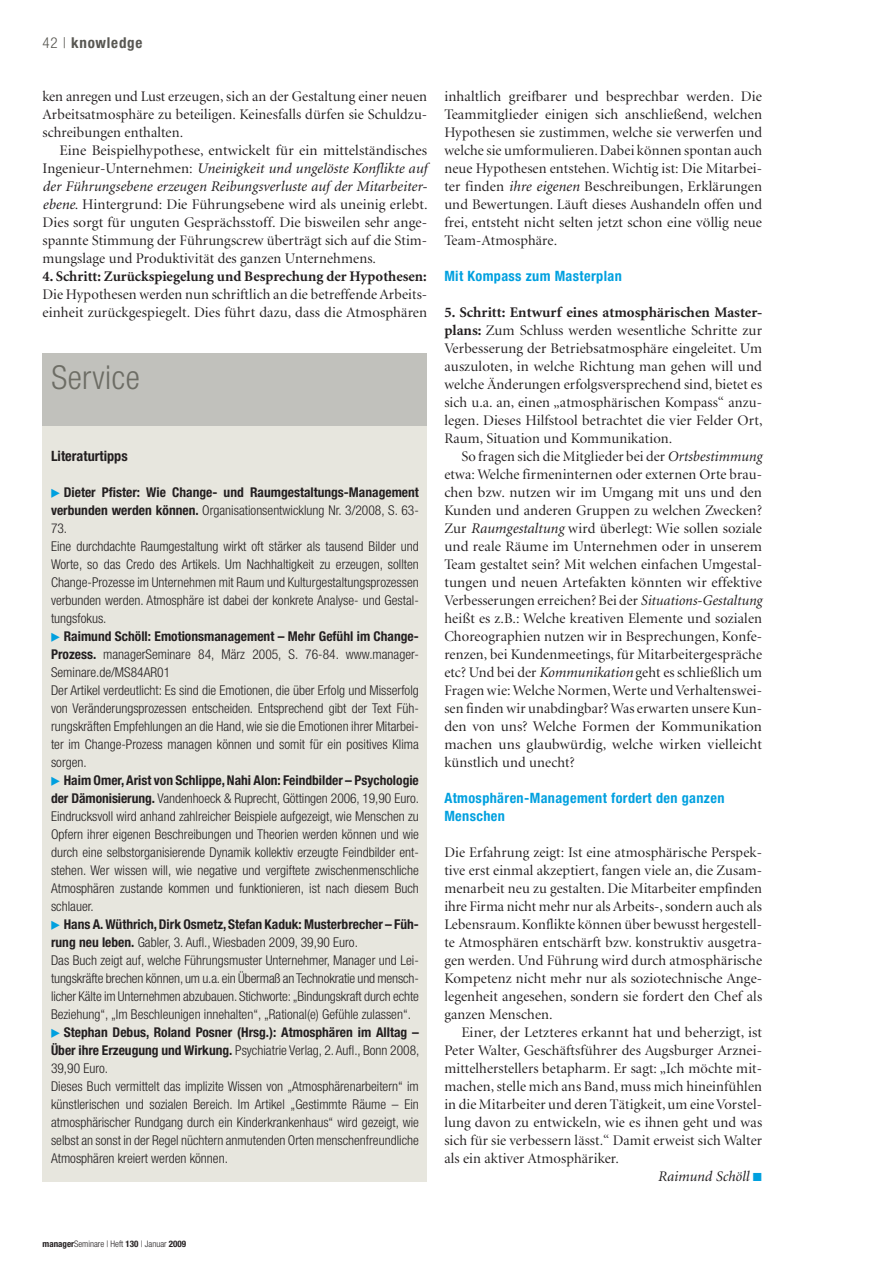
<style>
.page{position:relative;width:893px;height:1263px;background:#fff}
.page>*{position:absolute;margin:0;border:0;box-sizing:border-box;transform-origin:0 0}
._2_1_Info_Head{font:300 condensed 33px "Helvetica Neue LT";letter-spacing:.015em;color:#6d6d65}
.t1{font:700 condensed 15px "Helvetica Neue LT";letter-spacing:.05em;color:#585752}
._1_4_Fließ_Einzug{font:14.7px/18px "Minion Display";letter-spacing:.01em;color:#231f20;text-align:justify}
._1_4_Fließ{font:14.7px/18px "Minion Display";letter-spacing:.01em;color:#231f20;text-align:justify}
._1_4_Fließ-2{font:700 14.7px "Minion";color:#231f20}
.Autor{font:italic 14.7px "Minion";color:#231f20}
.Zwischentitel{font:700 condensed 14.25px/18px "Helvetica Neue LT";letter-spacing:.025em;color:#00a0df}
._2_4_Info_Fließ{font:700 condensed 14.25px "Helvetica Neue LT";color:#231f20}
._2_4_Info_Fließ-2{font:300 condensed 13.5px/18px "Helvetica Neue LT";color:#231f20;text-align:justify}
._2_4_Info_Fließ-3{font:700 condensed 13.5px/18px "Helvetica Neue LT";color:#231f20;text-align:justify}
.t2{font:300 condensed 9px "Helvetica Neue LT";color:#231f20}
.s1{font-weight:300}
.s2{font-family:"Minion";font-style:italic}
.s3{font-weight:700}
.s4{font-family:"Minion";font-weight:700}
</style>
<div class="page">
<div style="left:43px;top:405px;width:384px;height:776px;background:#e7e6de"></div>
<div style="left:43px;top:353px;width:384px;height:72px;background:#c1c1bc"></div>
<p class="t1" style="left:43px;top:34px;width:101px"><span class="s1">42 |</span> knowledge</p>
<p class="_1_4_Fließ" style="left:43px;top:88px;width:386px">ken anregen und Lust erzeugen, sich an der Gestaltung einer neuen Arbeitsatmosphäre zu beteiligen. Keinesfalls dürfen sie Schuldzu&shy;schreibungen enthalten.</p>
<p class="_1_4_Fließ_Einzug" style="left:43px;top:142px;width:387px;text-indent:17px">Eine Beispielhypothese, entwickelt für ein mittelständisches Ingenieur-Unternehmen: <span class="s2">Uneinigkeit und ungelöste Konflikte auf der Führungsebene erzeugen Reibungsverluste auf der Mitarbeiter&shy;ebene</span>. Hintergrund: Die Führungsebene wird als uneinig erlebt.<br>Dies sorgt für unguten Gesprächsstoff. Die bisweilen sehr ange&shy;spannte Stimmung der Führungscrew überträgt sich auf die Stim&shy;mungslage und Produktivität des ganzen Unternehmens.</p>
<p class="_1_4_Fließ-2" style="left:43px;top:269px;width:386px">4. Schritt: Zurückspiegelung und Besprechung der Hypothesen:</p>
<p class="_1_4_Fließ" style="left:43px;top:286px;width:386px">Die Hypothesen werden nun schriftlich an die betreffende Arbeits&shy;einheit zurückgespiegelt. Dies führt dazu, dass die Atmosphären</p>
<p class="_2_1_Info_Head" style="left:51px;top:358px;width:90px">Service</p>
<p class="_2_4_Info_Fließ" style="left:51px;top:447px;width:78px">Literaturtipps</p>
<p class="_2_4_Info_Fließ-3" style="left:51px;top:483px;width:369px;text-indent:13px">Dieter Pfister: Wie Change- und Raumgestaltungs-Management verbunden werden können. <span class="s1">Organisationsentwicklung Nr. 3/2008, S. 63- 73.</span></p>
<p class="_2_4_Info_Fließ-2" style="left:51px;top:537px;width:369px">Eine durchdachte Raumgestaltung wirkt oft stärker als tausend Bilder und Worte, so das Credo des Artikels. Um Nachhaltigkeit zu erzeugen, sollten Change-Prozesse im Unternehmen mit Raum und Kulturgestaltungsprozessen verbunden werden. Atmosphäre ist dabei der konkrete Analyse- und Gestal&shy;tungsfokus.</p>
<p class="_2_4_Info_Fließ-2" style="left:51px;top:627px;width:369px;text-indent:13px"><span class="s3">Raimund Schöll: Emotionsmanagement – Mehr Gefühl im Change-Prozess.</span> managerSeminare 84, März 2005, S. 76-84. www.manager-Seminare.de/MS84AR01</p>
<p class="_2_4_Info_Fließ-2" style="left:51px;top:681px;width:369px">Der Artikel verdeutlicht: Es sind die Emotionen, die über Erfolg und Misserfolg von Veränderungsprozessen entscheiden. Entsprechend gibt der Text Füh&shy;rungskräften Empfehlungen an die Hand, wie sie die Emotionen ihrer Mitarbei&shy;ter im Change-Prozess managen können und somit für ein positives Klima sorgen.</p>
<p class="_2_4_Info_Fließ-3" style="left:51px;top:771px;width:369px;text-align:right">Haim Omer, Arist von Schlippe, Nahi Alon: Feindbilder – Psychologie der Dämonisierung. <span class="s1">Vandenhoeck &amp; Ruprecht, Göttingen 2006, 19,90 Euro.</span></p>
<p class="_2_4_Info_Fließ-2" style="left:51px;top:807px;width:369px">Eindrucksvoll wird anhand zahlreicher Beispiele aufgezeigt, wie Menschen zu Opfern ihrer eigenen Beschreibungen und Theorien werden können und wie durch eine selbstorganisierende Dynamik kollektiv erzeugte Feindbilder ent&shy;stehen. Wer wissen will, wie negative und vergiftete zwischenmenschliche Atmosphären zustande kommen und funktionieren, ist nach diesem Buch schlauer.</p>
<p class="_2_4_Info_Fließ-3" style="left:51px;top:915px;width:369px;text-indent:13px">Hans A. Wüthrich, Dirk Osmetz, Stefan Kaduk: Musterbrecher – Füh&shy;rung neu leben. <span class="s1">Gabler, 3. Aufl., Wiesbaden 2009, 39,90 Euro.</span></p>
<p class="_2_4_Info_Fließ-2" style="left:51px;top:951px;width:369px">Das Buch zeigt auf, welche Führungsmuster Unternehmer, Manager und Lei&shy;tungskräfte brechen können, um u.a. ein Übermaß an Technokratie und mensch&shy;licher Kälte im Unternehmen abzubauen. Stichworte: „Bindungskraft durch echte Beziehung“, „Im Beschleunigen innehalten“, „Rational(e) Gefühle zulassen“.</p>
<p class="_2_4_Info_Fließ-3" style="left:51px;top:1023px;width:370px;text-indent:13px">Stephan Debus, Roland Posner (Hrsg.): Atmosphären im Alltag – Über ihre Erzeugung und Wirkung. <span class="s1">Psychiatrie Verlag, 2. Aufl., Bonn 2008, 39,90 Euro.</span></p>
<p class="_2_4_Info_Fließ-2" style="left:51px;top:1077px;width:369px">Dieses Buch vermittelt das implizite Wissen von „Atmosphärenarbeitern“ im künstlerischen und sozialen Bereich. Im Artikel „Gestimmte Räume – Ein atmosphärischer Rundgang durch ein Kinderkrankenhaus“ wird gezeigt, wie selbst an sonst in der Regel nüchtern anmutenden Orten menschenfreundliche Atmosphären kreiert werden können.</p>
<p class="_1_4_Fließ" style="left:444px;top:88px;width:319px">inhaltlich greifbarer und besprechbar werden. Die Teammitglieder einigen sich anschließend, welchen Hypothesen sie zustimmen, welche sie verwerfen und welche sie umformulieren. Dabei können spontan auch neue Hypothesen entstehen. Wichtig ist: Die Mitarbei&shy;ter finden <span class="s2">ihre eigenen</span> Beschreibungen, Erklärungen und Bewertungen. Läuft dieses Aushandeln offen und frei, entsteht nicht selten jetzt schon eine völlig neue Team-Atmosphäre.</p>
<p class="Zwischentitel" style="left:444px;top:267px;width:179px">Mit Kompass zum Masterplan</p>
<p class="_1_4_Fließ" style="left:444px;top:304px;width:320px"><span class="s4">5. Schritt: Entwurf eines atmosphärischen Master&shy;plans:</span> Zum Schluss werden wesentliche Schritte zur Verbesserung der Betriebsatmosphäre eingeleitet. Um auszuloten, in welche Richtung man gehen will und welche Änderungen erfolgsversprechend sind, bietet es sich u.a. an, einen „atmosphärischen Kompass“ anzu&shy;legen. Dieses Hilfstool betrachtet die vier Felder Ort, Raum, Situation und Kommunikation.</p>
<p class="_1_4_Fließ_Einzug" style="left:444px;top:448px;width:319px;text-indent:17px">So fragen sich die Mitglieder bei der <span class="s2">Ortsbestimmung </span>etwa: Welche firmeninternen oder externen Orte brau&shy;chen bzw. nutzen wir im Umgang mit uns und den Kunden und anderen Gruppen zu welchen Zwecken?<br>Zur <span class="s2">Raumgestaltung</span> wird überlegt: Wie sollen soziale und reale Räume im Unternehmen oder in unserem Team gestaltet sein? Mit welchen einfachen Umgestal&shy;tungen und neuen Artefakten könnten wir effektive Verbesserungen erreichen? Bei der <span class="s2">Situations-Gestaltung </span>heißt es z.B.: Welche kreativen Elemente und sozialen Choreographien nutzen wir in Besprechungen, Konfe&shy;renzen, bei Kundenmeetings, für Mitarbeitergespräche etc? Und bei der <span class="s2">Kommunikation</span> geht es schließlich um Fragen wie: Welche Normen, Werte und Verhaltenswei&shy;sen finden wir unabdingbar? Was erwarten unsere Kun&shy;den von uns? Welche Formen der Kommunikation machen uns glaubwürdig, welche wirken vielleicht künstlich und unecht?</p>
<p class="Zwischentitel" style="left:444px;top:789px;width:282px">Atmosphären-Management fordert den ganzen<br>Menschen</p>
<p class="_1_4_Fließ" style="left:444px;top:844px;width:319px">Die Erfahrung zeigt: Ist eine atmosphärische Perspek&shy;tive erst einmal akzeptiert, fangen viele an, die Zusam&shy;menarbeit neu zu gestalten. Die Mitarbeiter empfinden ihre Firma nicht mehr nur als Arbeits-, sondern auch als Lebensraum. Konflikte können über bewusst hergestell&shy;te Atmosphären entschärft bzw. konstruktiv ausgetra&shy;gen werden. Und Führung wird durch atmosphärische Kompetenz nicht mehr nur als soziotechnische Ange&shy;legenheit angesehen, sondern sie fordert den Chef als ganzen Menschen.</p>
<p class="_1_4_Fließ_Einzug" style="left:444px;top:1024px;width:319px;text-indent:17px">Einer, der Letzteres erkannt hat und beherzigt, ist Peter Walter, Geschäftsführer des Augsburger Arznei&shy;mittelherstellers betapharm. Er sagt: „Ich möchte mit&shy;machen, stelle mich ans Band, muss mich hineinfühlen in die Mitarbeiter und deren Tätigkeit, um eine Vorstel&shy;lung davon zu entwickeln, wie es ihnen geht und was sich für sie verbessern lässt.“ Damit erweist sich Walter als ein aktiver Atmosphäriker.</p>
<p class="Autor" style="left:658px;top:1169px;width:93px">Raimund Schöll</p>
<p class="t2" style="left:43px;top:1238px;width:145px"><span class="s3">manager</span>Seminare | Heft <span class="s3">130</span> | Januar <span class="s3">2009</span></p>
</div>
